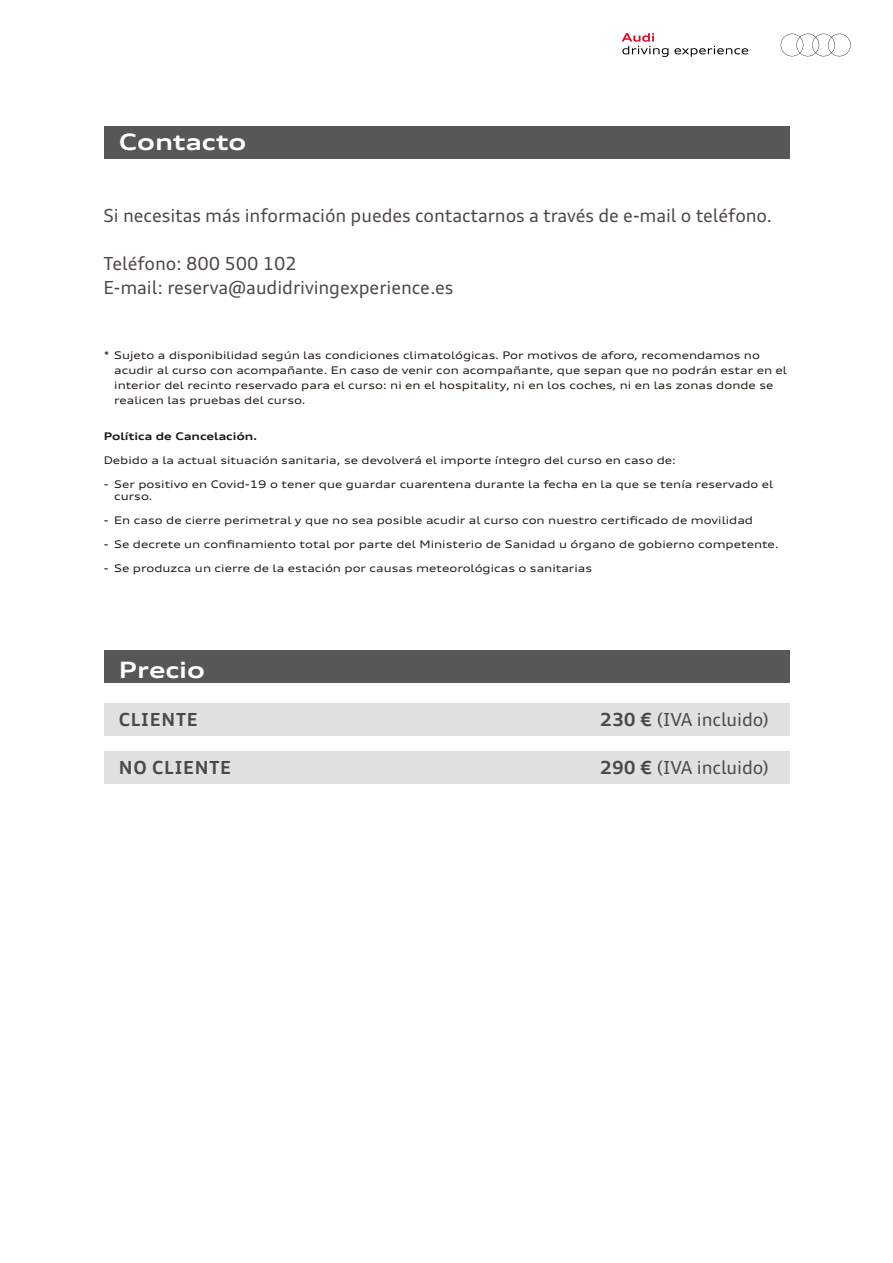
<style>
.page{position:relative;width:893px;height:1263px;background:#fff}
.page>*{position:absolute;margin:0;border:0;box-sizing:border-box;transform-origin:0 0}
.t1{font:700 expanded 22.5px "Audi Type";color:#fff}
.t2{font:18px/24px "Audi Type";letter-spacing:-.005em;color:#4d4844}
.t3{font:700 18px "Audi Type";letter-spacing:.045em;color:#4d4844}
.t4{font:expanded 10.5px/15px "Audi Type";color:#1d160f}
.t5{font:700 expanded 10.5px "Audi Type";color:#1d160f}
.s1{font-weight:700}
</style>
<div class="page">
<svg style="left:622px;top:33px;width:46px;height:24px"></svg>
<svg style="left:674px;top:46px;width:74px;height:11px"></svg>
<svg style="left:781px;top:34px;width:70px;height:22px"></svg>
<div style="left:104px;top:126px;width:685px;height:33px;background:#575756"></div>
<div style="left:104px;top:703px;width:685px;height:33px;background:#e1e1e1"></div>
<div style="left:104px;top:751px;width:685px;height:33px;background:#e1e1e1"></div>
<div style="left:104px;top:650px;width:685px;height:32px;background:#575756"></div>
<h1 class="t1" style="left:119px;top:127px;width:129px">Contacto</h1>
<h2 class="t2" style="left:104px;top:203px;width:670px">Si necesitas más información puedes contactarnos a través de e-mail o teléfono.</h2>
<h2 class="t2" style="left:104px;top:251px;width:351px">Teléfono: 800 500 102<br>E-mail: reserva@audidrivingexperience.es</h2>
<p class="t4" style="left:114px;top:347px;width:674px;text-indent:-10px">* Sujeto a disponibilidad según las condiciones climatológicas. Por motivos de aforo, recomendamos no acudir al curso con acompañante. En caso de venir con acompañante, que sepan que no podrán estar en el interior del recinto reservado para el curso: ni en el hospitality, ni en los coches, ni en las zonas donde se realicen las pruebas del curso.</p>
<p class="t5" style="left:104px;top:429px;width:155px">Política de Cancelación.</p>
<p class="t4" style="left:104px;top:452px;width:574px">Debido a la actual situación sanitaria, se devolverá el importe íntegro del curso en caso de:</p>
<p class="t4" style="left:114px;top:477px;width:661px;line-height:12px;text-indent:-10px">- Ser positivo en Covid-19 o tener que guardar cuarentena durante la fecha en la que se tenía reservado el curso.</p>
<p class="t4" style="left:104px;top:512px;width:651px">- En caso de cierre perimetral y que no sea posible acudir al curso con nuestro certificado de movilidad</p>
<p class="t4" style="left:104px;top:536px;width:676px">- Se decrete un confinamiento total por parte del Ministerio de Sanidad u órgano de gobierno competente.</p>
<p class="t4" style="left:104px;top:560px;width:490px">- Se produzca un cierre de la estación por causas meteorológicas o sanitarias</p>
<h1 class="t1" style="left:119px;top:655px;width:88px">Precio</h1>
<h2 class="t3" style="left:119px;top:708px;width:80px">CLIENTE</h2>
<h2 class="t3" style="left:119px;top:756px;width:114px">NO CLIENTE</h2>
<h2 class="t2" style="left:600px;top:707px;width:171px"><span class="s1">230 €</span> (IVA incluido)</h2>
<h2 class="t2" style="left:600px;top:755px;width:171px"><span class="s1">290 €</span> (IVA incluido)</h2>
</div>
